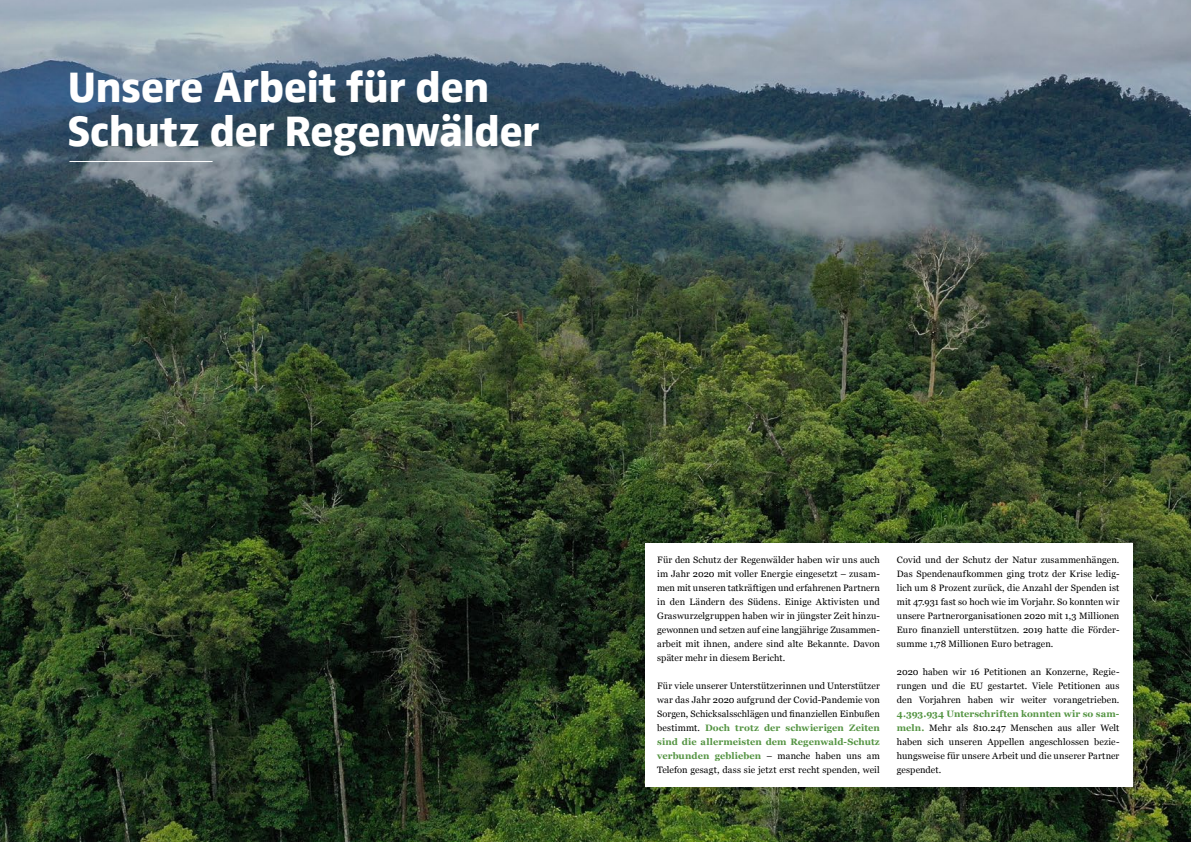
<style>
.page{position:relative;width:1191px;height:842px;background:#fff}
.page>*{position:absolute;margin:0;border:0;box-sizing:border-box;transform-origin:0 0}
.t1{font:800 44px/44px "Zwo Pro";letter-spacing:-.01em;color:#fff}
.t2{font:9.2px/14px "Georgia";letter-spacing:.005em;color:#000;text-align:justify}
.t3{font:300 9px "Zwo";color:#000}
.s1{font-weight:700;color:#549442}
</style>
<div class="page">
<img style="left:0;top:0;width:1191px;height:842px">
<div style="left:645px;top:543px;width:488px;height:244px;background:#fff"></div>
<hr style="left:69px;top:161px;width:144px;height:1px;background:#fff">
<h1 class="t1" style="left:67px;top:62px;width:473px">Unsere Arbeit für den<br>Schutz der Regenwälder</h1>
<p class="t2" style="left:657px;top:552px;width:224px">Für den Schutz der Regenwälder haben wir uns auch im Jahr 2020 mit voller Energie eingesetzt – zusam&shy;men mit unseren tatkräftigen und erfahrenen Partnern in den Ländern des Südens. Einige Aktivisten und Graswurzelgruppen haben wir in jüngster Zeit hinzu&shy;gewonnen und setzen auf eine langjährige Zusammen&shy;arbeit mit ihnen, andere sind alte Bekannte. Davon später mehr in diesem Bericht.</p>
<p class="t2" style="left:657px;top:678px;width:224px">Für viele unserer Unterstützerinnen und Unterstützer war das Jahr 2020 aufgrund der Covid-Pandemie von Sorgen, Schicksalsschlägen und finanziellen Einbußen bestimmt. <span class="s1">Doch trotz der schwierigen Zeiten sind die allermeisten dem Regenwald-Schutz verbunden geblieben</span> – manche haben uns am Telefon gesagt, dass sie jetzt erst recht spenden, weil</p>
<p class="t2" style="left:897px;top:552px;width:224px">Covid und der Schutz der Natur zusammenhängen.<br>Das Spendenaufkommen ging trotz der Krise ledig&shy;lich um 8 Prozent zurück, die Anzahl der Spenden ist mit 47.931 fast so hoch wie im Vorjahr. So konnten wir unsere Partnerorganisationen 2020 mit 1,3 Millionen Euro finanziell unterstützen. 2019 hatte die Förder&shy;summe 1,78 Millionen Euro betragen.</p>
<p class="t2" style="left:897px;top:664px;width:224px">2020 haben wir 16 Petitionen an Konzerne, Regie&shy;rungen und die EU gestartet. Viele Petitionen aus den Vorjahren haben wir weiter vorangetrieben.</p>
<p class="t2" style="left:897px;top:706px;width:224px"><span class="s1">4.393.934 Unterschriften konnten wir so sam&shy;meln.</span> Mehr als 810.247 Menschen aus aller Welt haben sich unseren Appellen angeschlossen bezie&shy;hungsweise für unsere Arbeit und die unserer Partner gespendet.</p>
<p class="t3" style="left:295px;top:807px;width:7px">4</p>
<p class="t3" style="left:890px;top:807px;width:7px">5</p>
</div>
